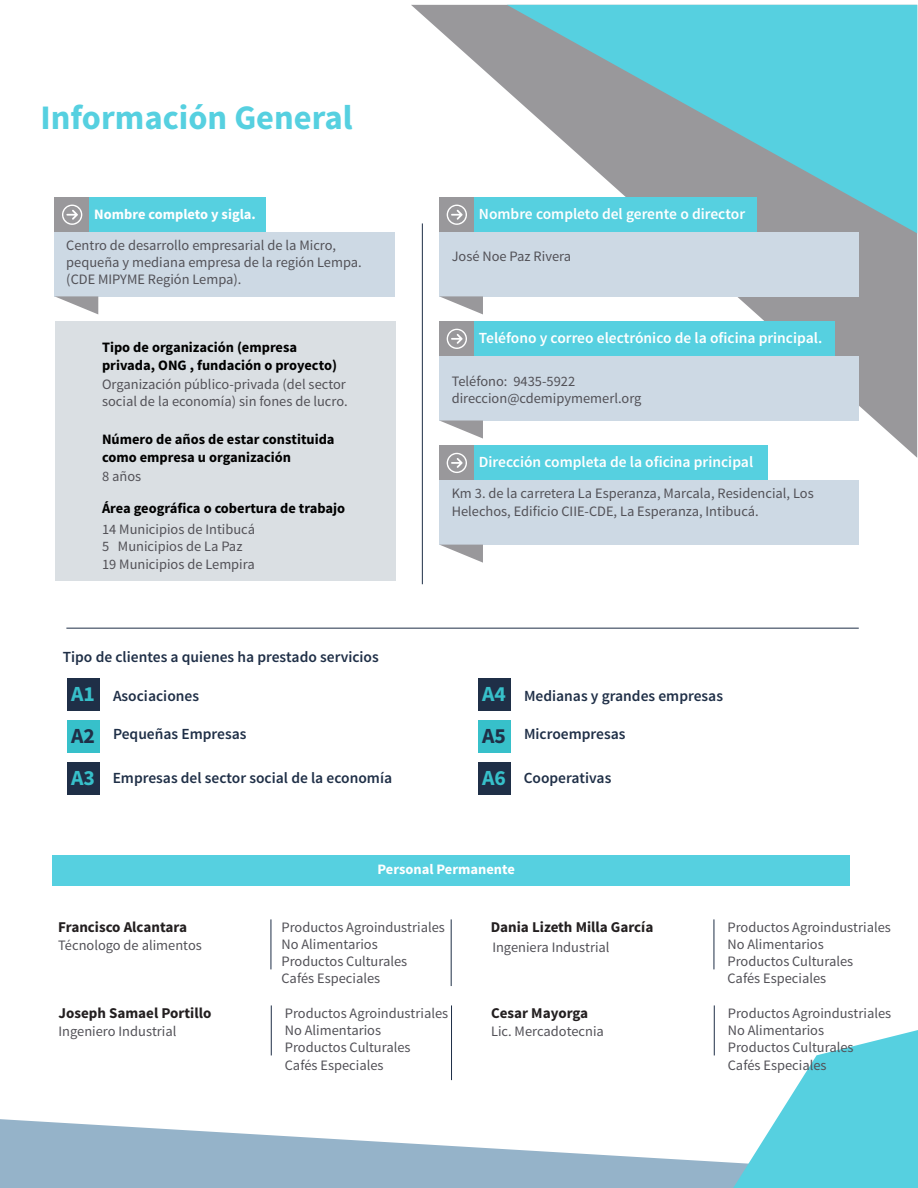
<style>
.page{position:relative;width:918px;height:1188px;background:#fff}
.page>*{position:absolute;margin:0;border:0;box-sizing:border-box;transform-origin:0 0}
.t1{font:700 34.35px "Source Sans Pro";color:#56d0e0}
.t2{font:700 21.6px "Source Sans Pro";color:#37c0ca}
.t3{font:700 21.6px "Source Sans Pro";color:#1f2f47}
.t4{font:600 15.45px "Source Sans Pro";color:#1f2f47}
.t5{font:600 15.45px "Source Sans Pro";color:#fff}
.t6{font:700 15px "Source Sans Pro";color:#231f20}
.t7{font:14.4px/17.2px "Source Sans Pro";color:#525157}
.t8{font:700 14.4px/17.2px "Source Sans Pro";color:#000}
.t9{font:700 14.4px "Source Sans Pro";color:#fff}
</style>
<div class="page">
<svg style="left:0;top:1119px;width:733px;height:69px;fill:#95b3c9"></svg>
<svg style="left:411px;top:5px;width:506px;height:453px"></svg>
<svg style="left:507px;top:5px;width:410px;height:228px;background:#7bbec8"></svg>
<svg style="left:733px;top:1030px;width:185px;height:158px"></svg>
<div style="left:55px;top:322px;width:340px;height:259px;background:#dadfe3"></div>
<div style="left:439px;top:197px;width:35px;height:35px;background:#99989b"></div>
<div style="left:474px;top:197px;width:283px;height:35px;background:#56d0e0"></div>
<div style="left:439px;top:232px;width:420px;height:64px;background:#cdd9e4"></div>
<svg style="left:447px;top:205px;width:20px;height:20px"></svg>
<svg style="left:439px;top:296px;width:44px;height:18px"></svg>
<div style="left:55px;top:197px;width:35px;height:35px;background:#99989b"></div>
<div style="left:90px;top:197px;width:176px;height:35px;background:#56d0e0"></div>
<div style="left:55px;top:232px;width:340px;height:64px;background:#cdd9e4"></div>
<svg style="left:62px;top:205px;width:20px;height:20px"></svg>
<svg style="left:55px;top:296px;width:43px;height:18px"></svg>
<div style="left:439px;top:322px;width:35px;height:34px;background:#99989b"></div>
<div style="left:474px;top:322px;width:361px;height:34px;background:#56d0e0"></div>
<div style="left:439px;top:356px;width:420px;height:65px;background:#cdd9e4"></div>
<svg style="left:447px;top:329px;width:20px;height:20px"></svg>
<svg style="left:439px;top:421px;width:44px;height:18px"></svg>
<div style="left:439px;top:446px;width:35px;height:34px;background:#99989b"></div>
<div style="left:474px;top:446px;width:294px;height:34px;background:#56d0e0"></div>
<div style="left:439px;top:480px;width:420px;height:65px;background:#cdd9e4"></div>
<svg style="left:447px;top:453px;width:20px;height:20px"></svg>
<svg style="left:440px;top:545px;width:43px;height:18px"></svg>
<hr style="left:422px;top:223px;width:1px;height:361px;background:#1f2f47">
<div style="left:67px;top:679px;width:33px;height:32px;background:#1f2f47"></div>
<div style="left:67px;top:720px;width:33px;height:33px;background:#37c0ca"></div>
<div style="left:67px;top:762px;width:33px;height:32px;background:#1f2f47"></div>
<div style="left:478px;top:679px;width:33px;height:32px;background:#1f2f47"></div>
<div style="left:478px;top:720px;width:33px;height:33px;background:#37c0ca"></div>
<div style="left:478px;top:762px;width:33px;height:32px;background:#1f2f47"></div>
<hr style="left:66px;top:628px;width:793px;height:1px;background:#1f2f47">
<hr style="left:271px;top:1005px;width:1px;height:50px;background:#1f2f47">
<hr style="left:714px;top:1005px;width:1px;height:50px;background:#1f2f47">
<hr style="left:451px;top:1005px;width:1px;height:75px;background:#1f2f47">
<div style="left:53px;top:855px;width:797px;height:30px;background:#56d0e0"></div>
<hr style="left:271px;top:919px;width:1px;height:50px;background:#1f2f47">
<hr style="left:714px;top:919px;width:1px;height:50px;background:#1f2f47">
<hr style="left:451px;top:919px;width:1px;height:67px;background:#1f2f47">
<h1 class="t1" style="left:41px;top:95px;width:314px">Información General</h1>
<p class="t9" style="left:94px;top:205px;width:163px">Nombre completo y sigla.</p>
<p class="t7" style="left:66px;top:237px;width:297px">Centro de desarrollo empresarial de la Micro, pequeña y mediana empresa de la región Lempa. (CDE MIPYME Región Lempa).</p>
<p class="t8" style="left:102px;top:339px;width:236px">Tipo de organización (empresa privada, ONG , fundación o proyecto)</p>
<p class="t7" style="left:102px;top:375px;width:247px">Organización público-privada (del sector social de la economía) sin fones de lucro.</p>
<p class="t8" style="left:102px;top:432px;width:234px">Número de años de estar constituida como empresa u organización</p>
<p class="t8" style="left:102px;top:500px;width:245px">Área geográfica o cobertura de trabajo</p>
<p class="t7" style="left:102px;top:521px;width:155px">14 Municipios de Intibucá<br>5 Municipios de La Paz<br>19 Municipios de Lempira</p>
<p class="t7" style="left:102px;top:468px;width:41px">8 años</p>
<p class="t4" style="left:63px;top:647px;width:317px">Tipo de clientes a quienes ha prestado servicios</p>
<h2 class="t2" style="left:71px;top:680px;width:25px">A1</h2>
<h2 class="t3" style="left:71px;top:722px;width:25px">A2</h2>
<h2 class="t2" style="left:71px;top:764px;width:25px">A3</h2>
<p class="t4" style="left:113px;top:686px;width:88px">Asociaciones</p>
<p class="t4" style="left:113px;top:724px;width:135px">Pequeñas Empresas</p>
<p class="t4" style="left:113px;top:768px;width:281px">Empresas del sector social de la economía</p>
<p class="t5" style="left:479px;top:204px;width:268px">Nombre completo del gerente o director</p>
<p class="t7" style="left:452px;top:248px;width:121px">José Noe Paz Rivera</p>
<p class="t5" style="left:479px;top:328px;width:345px">Teléfono y correo electrónico de la oficina principal.</p>
<p class="t7" style="left:452px;top:372px;width:191px">Teléfono: 9435-5922 direccion@cdemipymemerl.org</p>
<p class="t5" style="left:479px;top:452px;width:276px">Dirección completa de la oficina principal</p>
<p class="t7" style="left:452px;top:485px;width:364px">Km 3. de la carretera La Esperanza, Marcala, Residencial, Los<br>Helechos, Edificio CIIE-CDE, La Esperanza, Intibucá.</p>
<h2 class="t2" style="left:482px;top:680px;width:25px">A4</h2>
<h2 class="t3" style="left:482px;top:722px;width:25px">A5</h2>
<h2 class="t2" style="left:482px;top:764px;width:25px">A6</h2>
<p class="t4" style="left:524px;top:686px;width:201px">Medianas y grandes empresas</p>
<p class="t4" style="left:524px;top:724px;width:103px">Microempresas</p>
<p class="t4" style="left:524px;top:768px;width:89px">Cooperativas</p>
<p class="t6" style="left:58px;top:917px;width:130px">Francisco Alcantara</p>
<p class="t7" style="left:58px;top:937px;width:145px">Técnologo de alimentos</p>
<p class="t6" style="left:59px;top:1003px;width:154px">Joseph Samael Portillo</p>
<p class="t7" style="left:59px;top:1023px;width:119px">Ingeniero Industrial</p>
<p class="t9" style="left:378px;top:860px;width:139px">Personal Permanente</p>
<p class="t7" style="left:282px;top:919px;width:165px">Productos Agroindustriales<br>No Alimentarios<br>Productos Culturales<br>Cafés Especiales</p>
<p class="t6" style="left:491px;top:917px;width:164px">Dania Lizeth Milla García</p>
<p class="t7" style="left:727px;top:919px;width:165px">Productos Agroindustriales<br>No Alimentarios<br>Productos Culturales<br>Cafés Especiales</p>
<p class="t7" style="left:492px;top:939px;width:119px">Ingeniera Industrial</p>
<p class="t7" style="left:285px;top:1005px;width:165px">Productos Agroindustriales<br>No Alimentarios<br>Productos Culturales<br>Cafés Especiales</p>
<p class="t6" style="left:491px;top:1003px;width:99px">Cesar Mayorga</p>
<p class="t7" style="left:491px;top:1023px;width:114px">Lic. Mercadotecnia</p>
<p class="t7" style="left:728px;top:1005px;width:165px">Productos Agroindustriales<br>No Alimentarios<br>Productos Culturales<br>Cafés Especiales</p>
</div>
